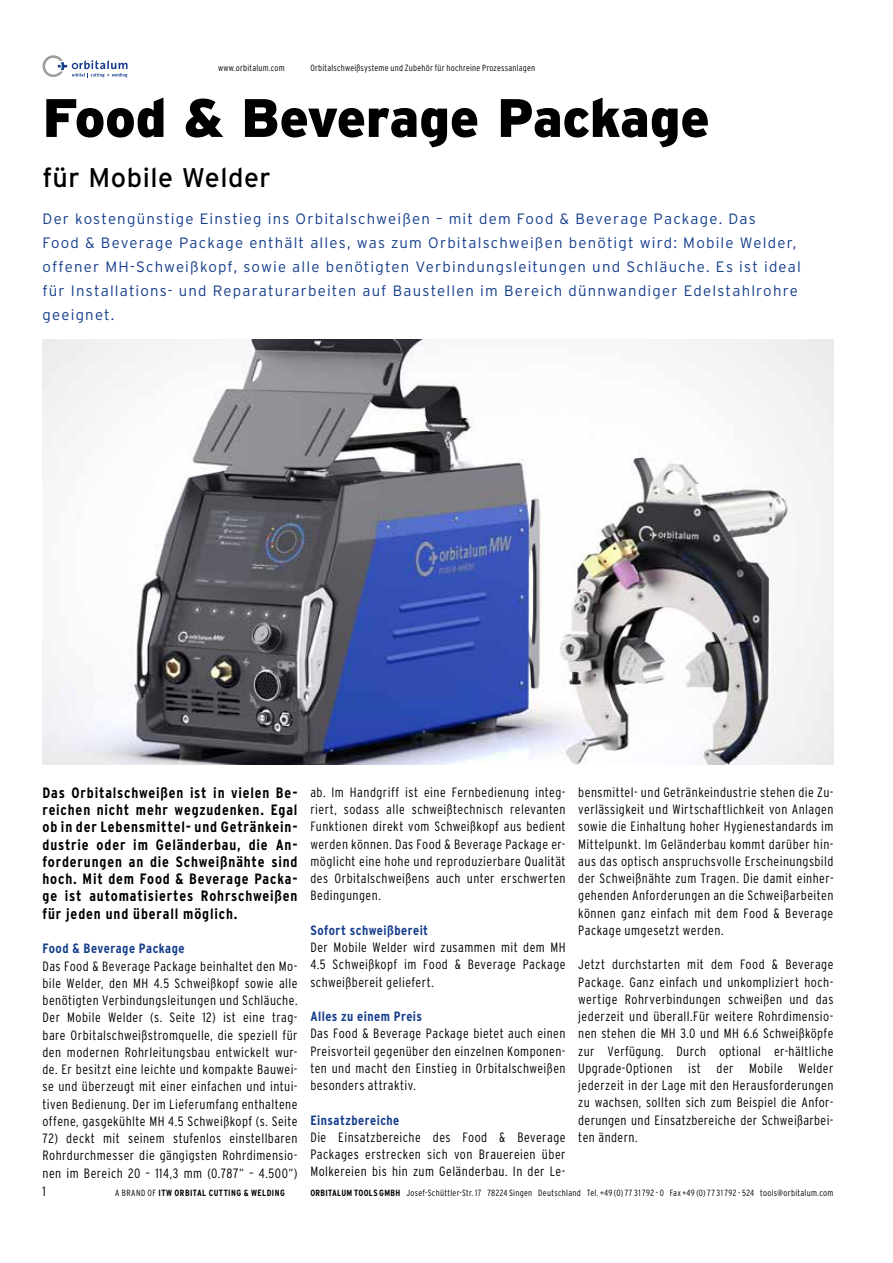
<style>
.page{position:relative;width:893px;height:1263px;background:#fff}
.page>*{position:absolute;margin:0;border:0;box-sizing:border-box;transform-origin:0 0}
.t1{font:900 54px "Interstate";letter-spacing:-.005em;color:#000}
.t2{font:27px "Interstate";letter-spacing:.02em;color:#000}
.t3{font:300 15px/24px "Interstate";letter-spacing:.08em;color:#153d8c}
.t4{font:700 condensed 15px/17.2px "Interstate";letter-spacing:.055em;color:#000;text-align:justify}
.t5{font:300 condensed 13.5px/17.2px "Interstate";letter-spacing:.03em;color:#000;text-align:justify}
.t6{font:700 condensed 13.5px "Interstate";letter-spacing:.03em;color:#153d8c}
.t7{font:300 condensed 9px "Interstate";letter-spacing:.025em;color:#000}
.t8{font:700 condensed 9px "Interstate";letter-spacing:.05em;color:#000}
.s1{font-weight:300}
.s2{font-weight:700}
</style>
<div class="page">
<svg style="left:43px;top:55px;width:85px;height:22px"></svg>
<img style="left:43px;top:339px;width:790px;height:425px">
<p class="t7" style="left:218px;top:63px;width:68px">www.orbitalum.com</p>
<p class="t7" style="left:310px;top:63px;width:226px">Orbitalschweißsysteme und Zubehör für hochreine Prozessanlagen</p>
<h1 class="t1" style="left:43px;top:87px;width:669px">Food &amp; Beverage Package</h1>
<h2 class="t2" style="left:43px;top:163px;width:230px">für Mobile Welder</h2>
<p class="t3" style="left:43px;top:207px;width:760px">Der kostengünstige Einstieg ins Orbitalschweißen – mit dem Food &amp; Beverage Package. Das<br>Food &amp; Beverage Package enthält alles, was zum Orbitalschweißen benötigt wird: Mobile Welder, offener MH-Schweißkopf, sowie alle benötigten Verbindungsleitungen und Schläuche. Es ist ideal für Installations- und Reparaturarbeiten auf Baustellen im Bereich dünnwandiger Edelstahlrohre geeignet.</p>
<p class="t4" style="left:43px;top:784px;width:257px">Das Orbitalschweißen ist in vielen Be&shy;reichen nicht mehr wegzudenken. Egal ob in der Lebensmittel- und Getränkein&shy;dustrie oder im Geländerbau, die An&shy;forderungen an die Schweißnähte sind hoch. Mit dem Food &amp; Beverage Packa&shy;ge ist automatisiertes Rohrschweißen für jeden und überall möglich.</p>
<p class="t6" style="left:43px;top:941px;width:144px">Food &amp; Beverage Package</p>
<p class="t5" style="left:43px;top:957px;width:257px">Das Food &amp; Beverage Package beinhaltet den Mo&shy;bile Welder, den MH 4.5 Schweißkopf sowie alle benötigten Verbindungsleitungen und Schläuche.<br>Der Mobile Welder (s. Seite 12) ist eine trag&shy;bare Orbitalschweißstromquelle, die speziell für den modernen Rohrleitungsbau entwickelt wur&shy;de. Er besitzt eine leichte und kompakte Bauwei&shy;se und überzeugt mit einer einfachen und intui&shy;tiven Bedienung. Der im Lieferumfang enthaltene offene, gasgekühlte MH 4.5 Schweißkopf (s. Seite</p>
<p class="t5" style="left:43px;top:1129px;width:257px">72) deckt mit seinem stufenlos einstellbaren Rohrdurchmesser die gängigsten Rohrdimensio&shy;nen im Bereich 20 – 114,3 mm (0.787“ – 4.500“)</p>
<p class="t5" style="left:310px;top:783px;width:257px">ab. Im Handgriff ist eine Fernbedienung integ&shy;riert, sodass alle schweißtechnisch relevanten Funktionen direkt vom Schweißkopf aus bedient werden können. Das Food &amp; Beverage Package er&shy;möglicht eine hohe und reproduzierbare Qualität des Orbitalschweißens auch unter erschwerten Bedingungen.</p>
<p class="t6" style="left:310px;top:922px;width:119px">Sofort schweißbereit</p>
<p class="t5" style="left:310px;top:939px;width:257px">Der Mobile Welder wird zusammen mit dem MH 4.5 Schweißkopf im Food &amp; Beverage Package schweißbereit geliefert.</p>
<p class="t6" style="left:310px;top:1009px;width:113px">Alles zu einem Preis</p>
<p class="t5" style="left:310px;top:1025px;width:257px">Das Food &amp; Beverage Package bietet auch einen Preisvorteil gegenüber den einzelnen Komponen&shy;ten und macht den Einstieg in Orbitalschweißen besonders attraktiv.</p>
<p class="t6" style="left:310px;top:1112px;width:91px">Einsatzbereiche</p>
<p class="t5" style="left:310px;top:1128px;width:257px">Die Einsatzbereiche des Food &amp; Beverage Packages erstrecken sich von Brauereien über Molkereien bis hin zum Geländerbau. In der Le-</p>
<p class="t5" style="left:578px;top:783px;width:257px">bensmittel- und Getränkeindustrie stehen die Zu&shy;verlässigkeit und Wirtschaftlichkeit von Anlagen sowie die Einhaltung hoher Hygienestandards im Mittelpunkt. Im Geländerbau kommt darüber hin&shy;aus das optisch anspruchsvolle Erscheinungsbild der Schweißnähte zum Tragen. Die damit einher&shy;gehenden Anforderungen an die Schweißarbeiten können ganz einfach mit dem Food &amp; Beverage Package umgesetzt werden.</p>
<p class="t5" style="left:578px;top:956px;width:257px">Jetzt durchstarten mit dem Food &amp; Beverage Package. Ganz einfach und unkompliziert hoch&shy;wertige Rohrverbindungen schweißen und das jederzeit und überall.Für weitere Rohrdimensio&shy;nen stehen die MH 3.0 und MH 6.6 Schweißköpfe zur Verfügung. Durch optional er-hältliche Upgrade-Optionen ist der Mobile Welder jederzeit in der Lage mit den Herausforderungen zu wachsen, sollten sich zum Beispiel die Anfor&shy;derungen und Einsatzbereiche der Schweißarbei&shy;ten ändern.</p>
<p class="t5" style="left:43px;top:1183px;width:5px">1</p>
<p class="t8" style="left:115px;top:1188px;width:171px"><span class="s1">A BRAND OF</span> ITW ORBITAL CUTTING &amp; WELDING</p>
<p class="t7" style="left:310px;top:1188px;width:525px"><span class="s2">ORBITALUM TOOLS GMBH</span> Josef-Schüttler-Str. 17 78224 Singen Deutschland Tel. +49 (0) 77 31 792 - 0 Fax +49 (0) 77 31 792 - 524 tools@orbitalum.com</p>
</div>
